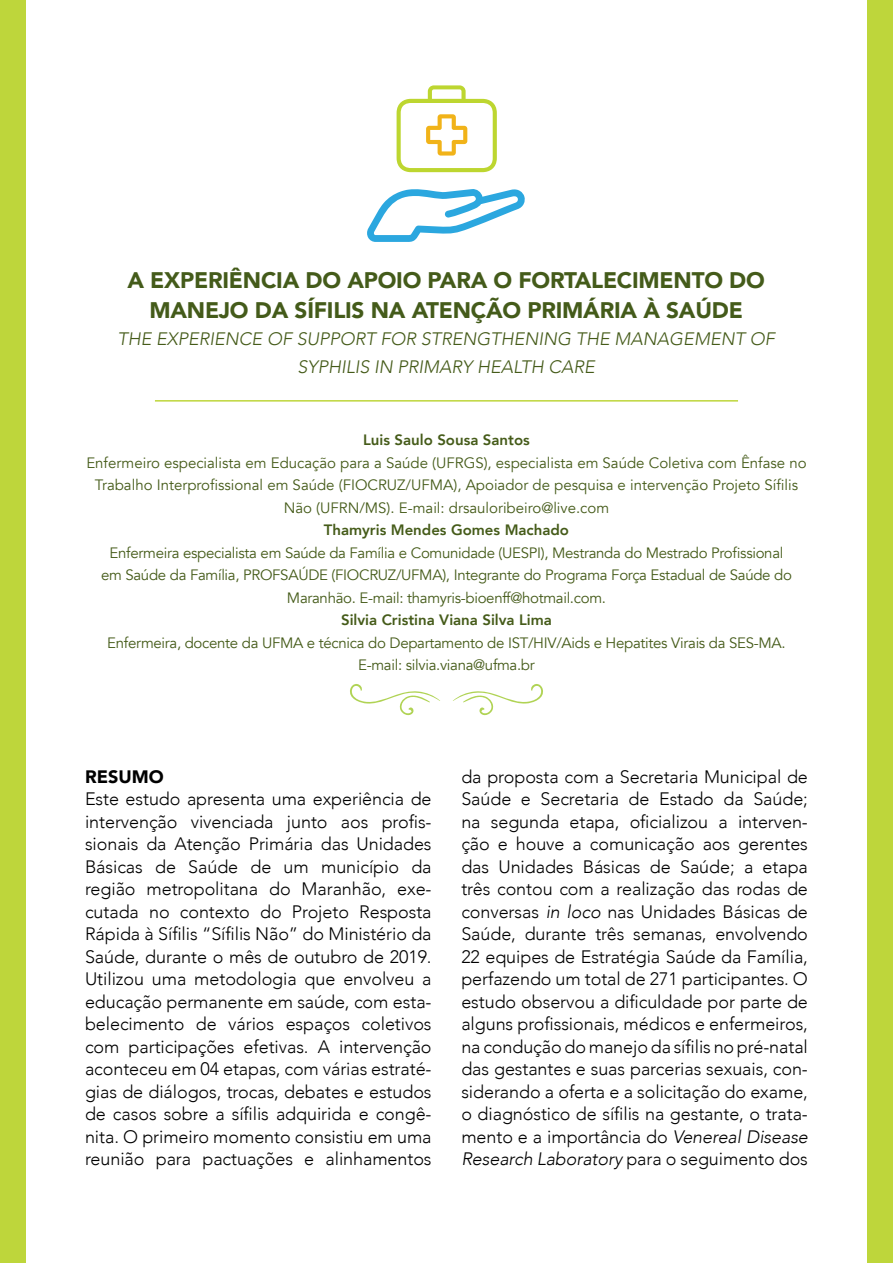
<style>
.page{position:relative;width:893px;height:1263px;background:#fff}
.page>*{position:absolute;margin:0;border:0;box-sizing:border-box;transform-origin:0 0}
.Título{font:900 22.5px/30px "Avenir";letter-spacing:-.01em;color:#445b1a;text-align:center}
.Parágrafo_inicial{font:300 18px/22.5px "Avenir";letter-spacing:-.005em;color:#000;text-align:justify}
.Subtítulo{font:italic 300 18px/27.6px "Avenir";color:#455b19;text-align:center}
.Título_-_Resumo{font:900 18px "Avenir";color:#000}
.Corpotxt_autor{font:15px/22.5px "Avenir";letter-spacing:-.02em;color:#455b19;text-align:center}
.Corpotxt_autor-2{font:15px/22.5px "Avenir";color:#455b19;text-align:center}
.Nome_autor{font:800 15px "Avenir";color:#455b19}
.s1{font-style:italic}
</style>
<div class="page">
<div style="left:0;top:0;width:26px;height:1263px;background:#bed63b"></div>
<div style="left:867px;top:0;width:26px;height:1263px;background:#bed63b"></div>
<svg style="left:453px;top:684px;width:90px;height:32px"></svg>
<svg style="left:350px;top:684px;width:90px;height:32px"></svg>
<hr style="left:155px;top:400px;width:583px;height:2px;background:#bed63b">
<svg style="left:367px;top:189px;width:158px;height:53px"></svg>
<svg style="left:397px;top:85px;width:100px;height:87px"></svg>
<p class="Título" style="left:127px;top:264px;width:639px">A EXPERIÊNCIA DO APOIO PARA O FORTALECIMENTO DO<br>MANEJO DA SÍFILIS NA ATENÇÃO PRIMÁRIA À SAÚDE</p>
<p class="Subtítulo" style="left:118px;top:325px;width:659px">THE EXPERIENCE OF SUPPORT FOR STRENGTHENING THE MANAGEMENT OF<br>SYPHILIS IN PRIMARY HEALTH CARE</p>
<p class="Nome_autor" style="left:363px;top:428px;width:168px">Luis Saulo Sousa Santos</p>
<p class="Corpotxt_autor-2" style="left:86px;top:451px;width:722px">Enfermeiro especialista em Educação para a Saúde (UFRGS), especialista em Saúde Coletiva com Ênfase no<br>Trabalho Interprofissional em Saúde (FIOCRUZ/UFMA), Apoiador de pesquisa e intervenção Projeto Sífilis<br>Não (UFRN/MS). E-mail: drsauloribeiro@live.com</p>
<p class="Nome_autor" style="left:324px;top:518px;width:247px">Thamyris Mendes Gomes Machado</p>
<p class="Corpotxt_autor" style="left:101px;top:541px;width:692px">Enfermeira especialista em Saúde da Família e Comunidade (UESPI), Mestranda do Mestrado Profissional em Saúde da Família, PROFSAÚDE (FIOCRUZ/UFMA), Integrante do Programa Força Estadual de Saúde do<br>Maranhão. E-mail: thamyris-bioenff@hotmail.com.</p>
<p class="Nome_autor" style="left:341px;top:608px;width:212px">Silvia Cristina Viana Silva Lima</p>
<p class="Corpotxt_autor" style="left:107px;top:631px;width:680px">Enfermeira, docente da UFMA e técnica do Departamento de IST/HIV/Aids e Hepatites Virais da SES-MA.<br>E-mail: silvia.viana@ufma.br</p>
<p class="Título_-_Resumo" style="left:85px;top:761px;width:80px">RESUMO</p>
<p class="Parágrafo_inicial" style="left:85px;top:788px;width:348px">Este estudo apresenta uma experiência de intervenção vivenciada junto aos profis&shy;sionais da Atenção Primária das Unidades Básicas de Saúde de um município da região metropolitana do Maranhão, exe&shy;cutada no contexto do Projeto Resposta Rápida à Sífilis “Sífilis Não” do Ministério da Saúde, durante o mês de outubro de 2019.<br>Utilizou uma metodologia que envolveu a educação permanente em saúde, com esta&shy;belecimento de vários espaços coletivos com participações efetivas. A intervenção aconteceu em 04 etapas, com várias estraté&shy;gias de diálogos, trocas, debates e estudos de casos sobre a sífilis adquirida e congê&shy;nita. O primeiro momento consistiu em uma reunião para pactuações e alinhamentos</p>
<p class="Parágrafo_inicial" style="left:461px;top:765px;width:348px">da proposta com a Secretaria Municipal de Saúde e Secretaria de Estado da Saúde; na segunda etapa, oficializou a interven&shy;ção e houve a comunicação aos gerentes das Unidades Básicas de Saúde; a etapa três contou com a realização das rodas de conversas <span class="s1">in loco</span> nas Unidades Básicas de Saúde, durante três semanas, envolvendo 22 equipes de Estratégia Saúde da Família, perfazendo um total de 271 participantes. O estudo observou a dificuldade por parte de alguns profissionais, médicos e enfermeiros, na condução do manejo da sífilis no pré-natal das gestantes e suas parcerias sexuais, con&shy;siderando a oferta e a solicitação do exame, o diagnóstico de sífilis na gestante, o trata&shy;mento e a importância do <span class="s1">Venereal Disease Research Laboratory</span> para o seguimento dos</p>
</div>
